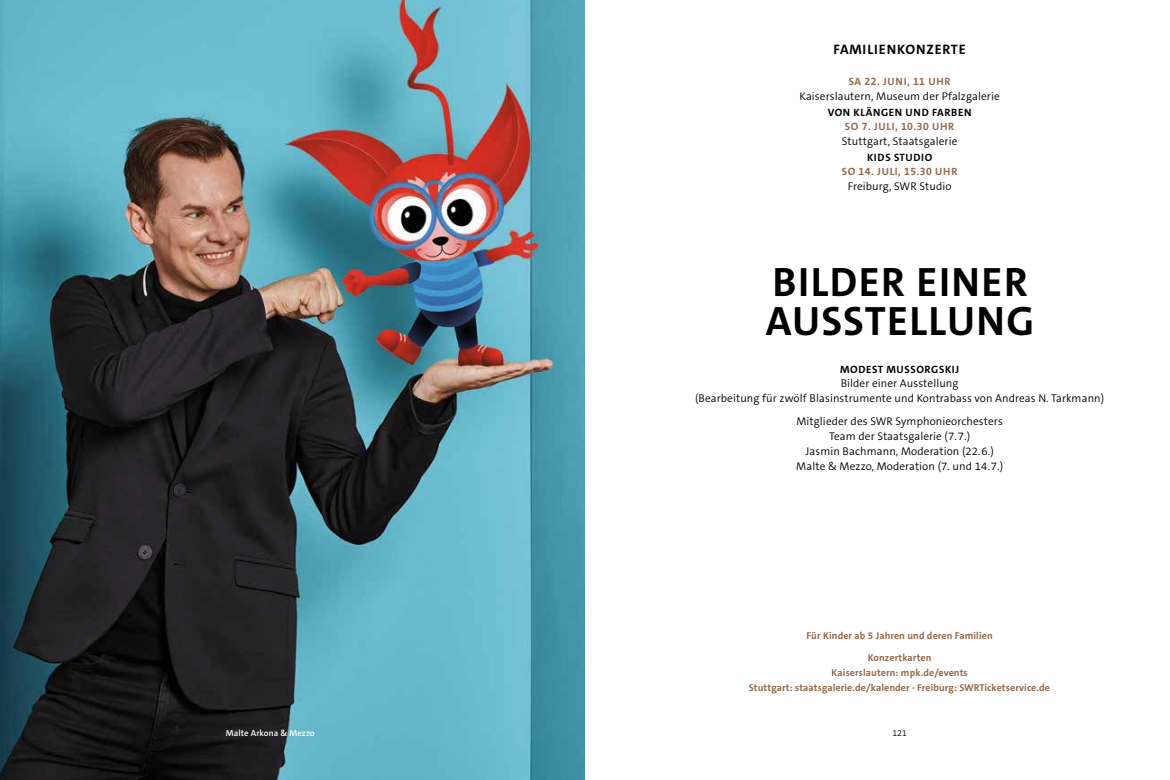
<style>
.page{position:relative;width:1170px;height:780px;background:#fff}
.page>*{position:absolute;margin:0;border:0;box-sizing:border-box;transform-origin:0 0}
.t1{font:700 41.25px/38.8px "The Sans C5";letter-spacing:.03em;color:#000}
.t2{font:700 13.75px "The Sans C5";letter-spacing:.06em;color:#000}
.t3{font:300 11.25px/15px "The Sans C5";letter-spacing:.01em;color:#000;text-align:center}
.t4{font:700 10.62px "The Sans C5";letter-spacing:.075em;color:#96694c}
.t5{font:700 10.62px "The Sans C5";letter-spacing:.06em;color:#000}
.t6{font:700 10px/15px "The Sans C5";letter-spacing:.01em;color:#96694c;text-align:center}
.t7{font:600 8.75px "The Sans C5";letter-spacing:.01em;color:#fff}
.t8{font:300 8.75px "The Sans C5";color:#000}
</style>
<div class="page">
<img style="left:0;top:0;width:585px;height:780px">
<p class="t2" style="left:833px;top:41px;width:134px">FAMILIENKONZERTE</p>
<p class="t4" style="left:848px;top:74px;width:103px">SA 22. JUNI, 11 UHR</p>
<p class="t3" style="left:799px;top:88px;width:202px">Kaiserslautern, Museum der Pfalzgalerie</p>
<p class="t5" style="left:827px;top:105px;width:145px">VON KLÄNGEN UND FARBEN</p>
<p class="t4" style="left:844px;top:119px;width:111px">SO 7. JULI, 10.30 UHR</p>
<p class="t3" style="left:841px;top:133px;width:117px">Stuttgart, Staatsgalerie</p>
<p class="t5" style="left:866px;top:150px;width:67px">KIDS STUDIO</p>
<p class="t4" style="left:841px;top:164px;width:117px">SO 14. JULI, 15.30 UHR</p>
<p class="t3" style="left:847px;top:178px;width:105px">Freiburg, SWR Studio</p>
<h1 class="t1" style="left:765px;top:263px;width:270px">BILDER EINER<br>AUSSTELLUNG</h1>
<p class="t5" style="left:840px;top:363px;width:120px">MODEST MUSSORGSKIJ</p>
<p class="t3" style="left:695px;top:376px;width:411px">Bilder einer Ausstellung<br>(Bearbeitung für zwölf Blasinstrumente und Kontrabass von Andreas N. Tarkmann)</p>
<p class="t3" style="left:796px;top:413px;width:208px">Mitglieder des SWR Symphonieorchesters Team der Staatsgalerie (7.7.)<br>Jasmin Bachmann, Moderation (22.6.)<br>Malte &amp; Mezzo, Moderation (7. und 14.7.)</p>
<p class="t6" style="left:806px;top:628px;width:188px">Für Kinder ab 5 Jahren und deren Familien</p>
<p class="t6" style="left:749px;top:650px;width:302px">Konzertkarten<br>Kaiserslautern: mpk.de/events<br>Stuttgart: staatsgalerie.de/kalender ∙ Freiburg: SWRTicketservice.de</p>
<p class="t7" style="left:226px;top:727px;width:90px">Malte Arkona &amp; Mezzo</p>
<p class="t8" style="left:892px;top:727px;width:16px">121</p>
</div>
